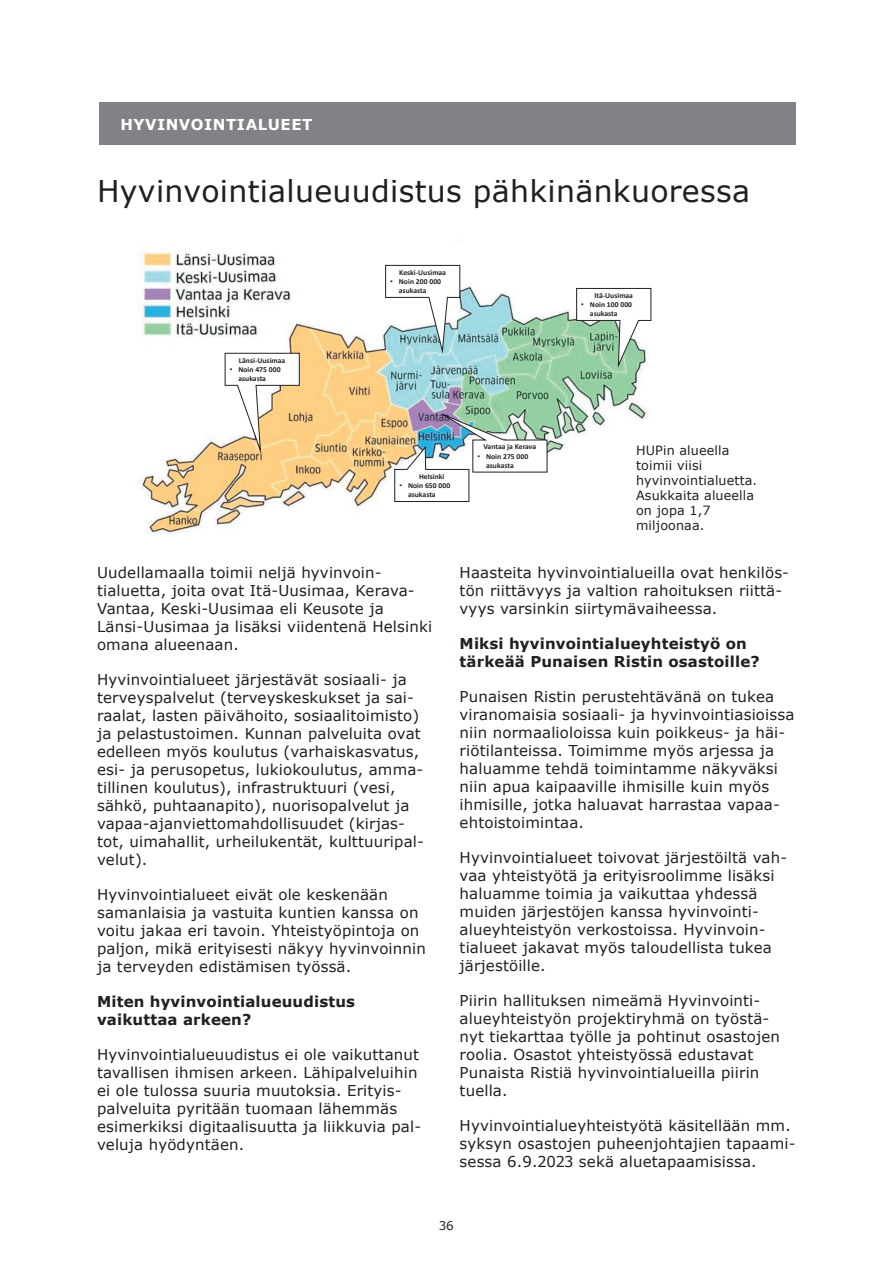
<style>
.page{position:relative;width:893px;height:1263px;background:#fff}
.page>*{position:absolute;margin:0;border:0;box-sizing:border-box;transform-origin:0 0}
.t1{font:30px "Verdana";letter-spacing:.01em;color:#231f20}
.t2{font:15px/18px "Verdana";letter-spacing:.01em;color:#231f20}
.t3{font:700 15px/18px "Verdana";letter-spacing:.01em;color:#231f20}
.t4{font:700 15px "Verdana";letter-spacing:.035em;color:#fff}
.t5{font:12.75px/15px "Verdana";letter-spacing:.01em;color:#231f20}
.t6{font:12px "Verdana";color:#231f20}
.t7{font:700 7.65px/9.1px "Calibri";color:#231f20}
.s1{font-family:"Arial";font-weight:400}
</style>
<div class="page">
<div style="left:99px;top:102px;width:696px;height:43px;background:#808285"></div>
<img style="left:138px;top:252px;width:514px;height:282px">
<svg style="left:224px;top:353px;width:76px;height:102px"></svg>
<svg style="left:576px;top:288px;width:75px;height:80px"></svg>
<svg style="left:385px;top:265px;width:75px;height:90px"></svg>
<img style="left:394px;top:410px;width:154px;height:92px">
<p class="t4" style="left:120px;top:113px;width:194px">HYVINVOINTIALUEET</p>
<h1 class="t1" style="left:97px;top:170px;width:654px">Hyvinvointialueuudistus pähkinänkuoressa</h1>
<p class="t7" style="left:239px;top:355px;width:48px">Länsi-Uusimaa</p>
<p class="t7" style="left:238px;top:365px;width:44px;text-indent:-9px"><span class="s1">•</span> Noin 475 000 asukasta</p>
<p class="t7" style="left:399px;top:268px;width:48px">Keski-Uusimaa</p>
<p class="t7" style="left:399px;top:277px;width:44px;text-indent:-9px"><span class="s1">•</span> Noin 200 000 asukasta</p>
<p class="t7" style="left:594px;top:291px;width:40px">Itä-Uusimaa</p>
<p class="t7" style="left:590px;top:300px;width:44px;text-indent:-9px"><span class="s1">•</span> Noin 100 000 asukasta</p>
<p class="t7" style="left:419px;top:472px;width:27px">Helsinki</p>
<p class="t7" style="left:408px;top:481px;width:44px;text-indent:-9px"><span class="s1">•</span> Noin 650 000 asukasta</p>
<p class="t7" style="left:483px;top:442px;width:54px">Vantaa ja Kerava</p>
<p class="t7" style="left:486px;top:451px;width:44px;text-indent:-9px"><span class="s1">•</span> Noin 275 000 asukasta</p>
<p class="t5" style="left:636px;top:442px;width:123px">HUPin alueella toimii viisi hyvinvointialuetta.<br>Asukkaita alueella on jopa 1,7 miljoonaa.</p>
<p class="t2" style="left:97px;top:563px;width:337px">Uudellamaalla toimii neljä hyvinvoin&shy;tialuetta, joita ovat Itä-Uusimaa, Kerava-Vantaa, Keski-Uusimaa eli Keusote ja Länsi-Uusimaa ja lisäksi viidentenä Helsinki omana alueenaan.</p>
<p class="t2" style="left:97px;top:670px;width:328px">Hyvinvointialueet järjestävät sosiaali- ja terveyspalvelut (terveyskeskukset ja sai&shy;raalat, lasten päivähoito, sosiaalitoimisto) ja pelastustoimen. Kunnan palveluita ovat edelleen myös koulutus (varhaiskasvatus, esi- ja perusopetus, lukiokoulutus, amma&shy;tillinen koulutus), infrastruktuuri (vesi, sähkö, puhtaanapito), nuorisopalvelut ja vapaa-ajanviettomahdollisuudet (kirjas&shy;tot, uimahallit, urheilukentät, kulttuuripal&shy;velut).</p>
<p class="t2" style="left:97px;top:885px;width:330px">Hyvinvointialueet eivät ole keskenään samanlaisia ja vastuita kuntien kanssa on voitu jakaa eri tavoin. Yhteistyöpintoja on paljon, mikä erityisesti näkyy hyvinvoinnin ja terveyden edistämisen työssä.</p>
<p class="t3" style="left:97px;top:992px;width:260px">Miten hyvinvointialueuudistus vaikuttaa arkeen?</p>
<p class="t2" style="left:97px;top:1045px;width:326px">Hyvinvointialueuudistus ei ole vaikuttanut tavallisen ihmisen arkeen. Lähipalveluihin ei ole tulossa suuria muutoksia. Erityis&shy;palveluita pyritään tuomaan lähemmäs esimerkiksi digitaalisuutta ja liikkuvia pal&shy;veluja hyödyntäen.</p>
<p class="t2" style="left:460px;top:563px;width:331px">Haasteita hyvinvointialueilla ovat henkilös&shy;tön riittävyys ja valtion rahoituksen riittä&shy;vyys varsinkin siirtymävaiheessa.</p>
<p class="t3" style="left:460px;top:634px;width:302px">Miksi hyvinvointialueyhteistyö on tärkeää Punaisen Ristin osastoille?</p>
<p class="t2" style="left:460px;top:687px;width:336px">Punaisen Ristin perustehtävänä on tukea viranomaisia sosiaali- ja hyvinvointiasioissa niin normaalioloissa kuin poikkeus- ja häi&shy;riötilanteissa. Toimimme myös arjessa ja haluamme tehdä toimintamme näkyväksi niin apua kaipaaville ihmisille kuin myös ihmisille, jotka haluavat harrastaa vapaa&shy;ehtoistoimintaa.</p>
<p class="t2" style="left:460px;top:848px;width:329px">Hyvinvointialueet toivovat järjestöiltä vah&shy;vaa yhteistyötä ja erityisroolimme lisäksi haluamme toimia ja vaikuttaa yhdessä muiden järjestöjen kanssa hyvinvointi&shy;alueyhteistyön verkostoissa. Hyvinvoin&shy;tialueet jakavat myös taloudellista tukea järjestöille.</p>
<p class="t2" style="left:460px;top:991px;width:322px">Piirin hallituksen nimeämä Hyvinvointi&shy;alueyhteistyön projektiryhmä on työstä&shy;nyt tiekarttaa työlle ja pohtinut osastojen roolia. Osastot yhteistyössä edustavat Punaista Ristiä hyvinvointialueilla piirin tuella.</p>
<p class="t2" style="left:460px;top:1116px;width:337px">Hyvinvointialueyhteistyötä käsitellään mm. syksyn osastojen puheenjohtajien tapaami&shy;sessa 6.9.2023 sekä aluetapaamisissa.</p>
<p class="t6" style="left:439px;top:1217px;width:17px">36</p>
</div>
